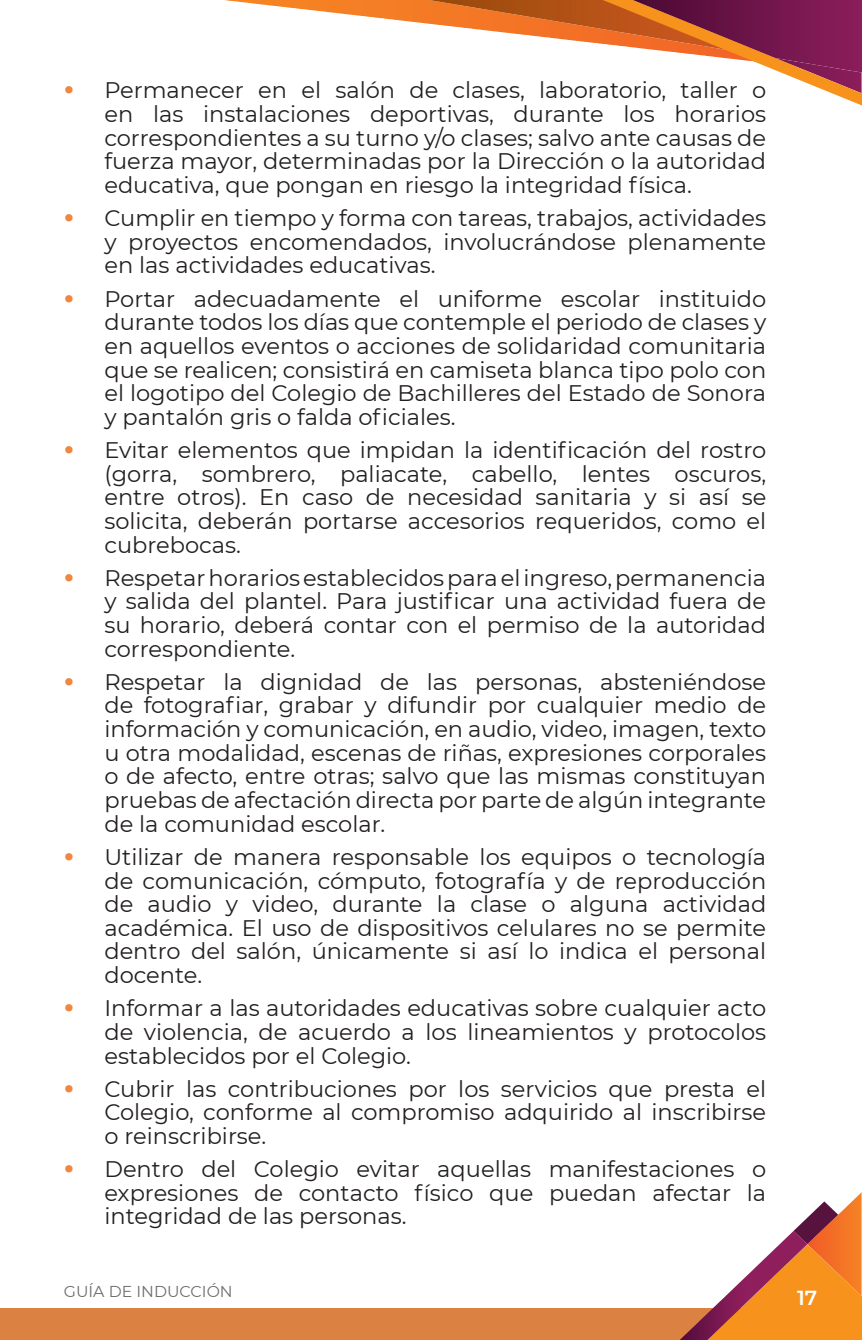
<style>
.page{position:relative;width:862px;height:1340px;background:#fff}
.page>*{position:absolute;margin:0;border:0;box-sizing:border-box;transform-origin:0 0}
.t1{font:22.5px/23.6px "Montserrat";color:#231f20;text-align:justify}
.t2{font:600 20.25px "Montserrat";color:#fff}
.t3{font:15.75px "Montserrat";color:#6d6e71}
.s1{font-weight:700;font-size:29.25px;color:#f1863e}
</style>
<div class="page">
<div style="left:0;top:1307px;width:861px;height:32px;background:#db8242"></div>
<svg style="left:678px;top:1193px;width:183px;height:146px"></svg>
<svg style="left:224px;top:0;width:637px;height:105px"></svg>
<p class="t1" style="left:104px;top:79px;width:663px;text-indent:-40px"><span class="s1">•</span> Permanecer en el salón de clases, laboratorio, taller o en las instalaciones deportivas, durante los horarios correspondientes a su turno y/o clases; salvo ante causas de fuerza mayor, determinadas por la Dirección o la autoridad educativa, que pongan en riesgo la integridad física.</p>
<p class="t1" style="left:104px;top:207px;width:663px;text-indent:-40px"><span class="s1">•</span> Cumplir en tiempo y forma con tareas, trabajos, actividades y proyectos encomendados, involucrándose plenamente en las actividades educativas.</p>
<p class="t1" style="left:104px;top:287px;width:663px;text-indent:-40px"><span class="s1">•</span> Portar adecuadamente el uniforme escolar instituido durante todos los días que contemple el periodo de clases y en aquellos eventos o acciones de solidaridad comunitaria que se realicen; consistirá en camiseta blanca tipo polo con el logotipo del Colegio de Bachilleres del Estado de Sonora y pantalón gris o falda oficiales.</p>
<p class="t1" style="left:104px;top:437px;width:663px;text-indent:-40px"><span class="s1">•</span> Evitar elementos que impidan la identificación del rostro (gorra, sombrero, paliacate, cabello, lentes oscuros, entre otros). En caso de necesidad sanitaria y si así se solicita, deberán portarse accesorios requeridos, como el cubrebocas.</p>
<p class="t1" style="left:104px;top:566px;width:663px;text-indent:-40px"><span class="s1">•</span> Respetar horarios establecidos para el ingreso, permanencia y salida del plantel. Para justificar una actividad fuera de su horario, deberá contar con el permiso de la autoridad correspondiente.</p>
<p class="t1" style="left:104px;top:670px;width:663px;text-indent:-40px"><span class="s1">•</span> Respetar la dignidad de las personas, absteniéndose de fotografiar, grabar y difundir por cualquier medio de información y comunicación, en audio, video, imagen, texto u otra modalidad, escenas de riñas, expresiones corporales o de afecto, entre otras; salvo que las mismas constituyan pruebas de afectación directa por parte de algún integrante de la comunidad escolar.</p>
<p class="t1" style="left:104px;top:845px;width:663px;text-indent:-40px"><span class="s1">•</span> Utilizar de manera responsable los equipos o tecnología de comunicación, cómputo, fotografía y de reproducción de audio y video, durante la clase o alguna actividad académica. El uso de dispositivos celulares no se permite dentro del salón, únicamente si así lo indica el personal docente.</p>
<p class="t1" style="left:104px;top:997px;width:663px;text-indent:-40px"><span class="s1">•</span> Informar a las autoridades educativas sobre cualquier acto de violencia, de acuerdo a los lineamientos y protocolos establecidos por el Colegio.</p>
<p class="t1" style="left:104px;top:1077px;width:663px;text-indent:-40px"><span class="s1">•</span> Cubrir las contribuciones por los servicios que presta el Colegio, conforme al compromiso adquirido al inscribirse o reinscribirse.</p>
<p class="t1" style="left:104px;top:1158px;width:663px;text-indent:-40px"><span class="s1">•</span> Dentro del Colegio evitar aquellas manifestaciones o expresiones de contacto físico que puedan afectar la integridad de las personas.</p>
<p class="t3" style="left:64px;top:1281px;width:170px">GUÍA DE INDUCCIÓN</p>
<p class="t2" style="left:796px;top:1286px;width:22px">17</p>
</div>
